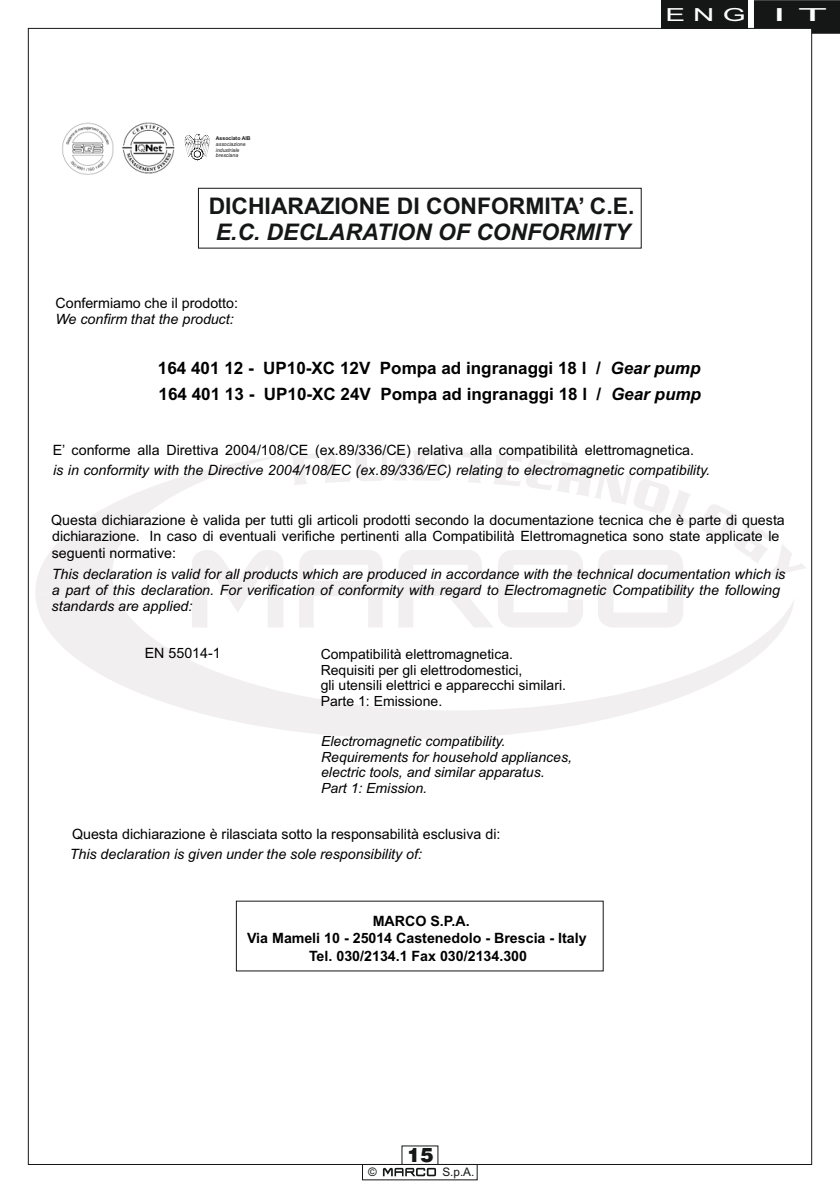
<style>
.page{position:relative;width:840px;height:1191px;background:#fff}
.page>*{position:absolute;margin:0;border:0;box-sizing:border-box;transform-origin:0 0}
.t1{font:700 22.8px "Arial";color:#151616}
.t2{font:italic 700 22.8px "Arial";color:#151616}
.t3{font:900 20px "Swiss 721 BT";color:#151616}
.t4{font:18px "Arial";color:#fff;scale:1.64 1}
.t5{font:18px "Arial";color:#fff;scale:2.62 1}
.t6{font:700 17px/26px "Arial";color:#000}
.t7{font:14.2px/16.4px "Arial";color:#000}
.t8{font:italic 14.2px/16.2px "Arial";color:#000}
.t9{font:700 14.2px "Arial";color:#000}
.t10{font:14px/15.6px "Arial";color:#000}
.t11{font:italic 14px/15.6px "Arial";color:#000}
.t12{font:11.8px "Arial";color:#151616}
.t13{font:italic 5.2px/5.8px "Arial";color:#151616}
.t14{font:700 5.2px "Arial";color:#151616}
.s1{font-style:italic}
</style>
<div class="page">
<div style="left:362px;top:1164px;width:115px;height:16px;border:1px solid #151616"></div>
<svg style="left:382px;top:1167px;width:54px;height:9px"></svg>
<svg style="left:598px;top:591px;width:84px;height:7px"></svg>
<svg style="left:446px;top:591px;width:67px;height:7px"></svg>
<svg style="left:46px;top:591px;width:400px;height:148px"></svg>
<svg style="left:415px;top:598px;width:379px;height:141px"></svg>
<svg style="left:35px;top:455px;width:255px;height:172px"></svg>
<svg style="left:289px;top:467px;width:394px;height:124px"></svg>
<svg style="left:291px;top:451px;width:515px;height:131px"></svg>
<img style="left:122px;top:122px;width:53px;height:52px">
<img style="left:62px;top:122px;width:51px;height:52px">
<img style="left:184px;top:134px;width:26px;height:27px">
<div style="left:198px;top:188px;width:443px;height:60px;border:1px solid #151616"></div>
<svg style="left:753px;top:0;width:86px;height:34px;background:#303131"></svg>
<div style="left:661px;top:0;width:86px;height:28px;background:#151616"></div>
<p class="t4" style="left:665px;top:8px;width:50px">E N G</p>
<p class="t5" style="left:772px;top:8px;width:22px">I T</p>
<p class="t14" style="left:216px;top:136px;width:36px">Associato AIB</p>
<p class="t13" style="left:216px;top:141px;width:31px">associazione industriale bresciana</p>
<h1 class="t1" style="left:208px;top:197px;width:427px">DICHIARAZIONE DI CONFORMITA’ C.E.</h1>
<h1 class="t2" style="left:215px;top:223px;width:415px">E.C. DECLARATION OF CONFORMITY</h1>
<p class="t7" style="left:55px;top:296px;width:184px">Confermiamo che il prodotto:</p>
<p class="t8" style="left:55px;top:312px;width:180px">We confirm that the product:</p>
<p class="t6" style="left:158px;top:356px;width:544px">164 401 12 - UP10-XC 12V Pompa ad ingranaggi 18 l / <span class="s1">Gear pump<br></span>164 401 13 - UP10-XC 24V Pompa ad ingranaggi 18 l / <span class="s1">Gear pump</span></p>
<p class="t7" style="left:53px;top:443px;width:642px">E’ conforme alla Direttiva 2004/108/CE (ex.89/336/CE) relativa alla compatibilità elettromagnetica.</p>
<p class="t8" style="left:53px;top:463px;width:658px">is in conformity with the Directive 2004/108/EC (ex.89/336/EC) relating to electromagnetic compatibility.</p>
<p class="t7" style="left:51px;top:513px;width:734px">Questa dichiarazione è valida per tutti gli articoli prodotti secondo la documentazione tecnica che è parte di questa dichiarazione. In caso di eventuali verifiche pertinenti alla Compatibilità Elettromagnetica sono state applicate le seguenti normative:</p>
<p class="t8" style="left:52px;top:567px;width:734px">This declaration is valid for all products which are produced in accordance with the technical documentation which is a part of this declaration. For verification of conformity with regard to Electromagnetic Compatibility the following standards are applied:</p>
<p class="t7" style="left:145px;top:646px;width:77px">EN 55014-1</p>
<p class="t10" style="left:320px;top:647px;width:247px">Compatibilità elettromagnetica.<br>Requisiti per gli elettrodomestici,<br>gli utensili elettrici e apparecchi similari.<br>Parte 1: Emissione.</p>
<p class="t11" style="left:321px;top:734px;width:252px">Electromagnetic compatibility.<br>Requirements for household appliances, electric tools, and similar apparatus.<br>Part 1: Emission.</p>
<p class="t7" style="left:72px;top:827px;width:429px">Questa dichiarazione è rilasciata sotto la responsabilità esclusiva di:</p>
<p class="t8" style="left:70px;top:847px;width:353px">This declaration is given under the sole responsibility of:</p>
<p class="t9" style="left:372px;top:916px;width:98px">MARCO S.P.A.</p>
<p class="t9" style="left:247px;top:932px;width:341px">Via Mameli 10 - 25014 Castenedolo - Brescia - Italy</p>
<p class="t9" style="left:309px;top:950px;width:219px">Tel. 030/2134.1 Fax 030/2134.300</p>
<h2 class="t3" style="left:407px;top:1147px;width:28px">15</h2>
<p class="t12" style="left:368px;top:1167px;width:10px">©</p>
<p class="t12" style="left:442px;top:1167px;width:34px">S.p.A.</p>
</div>
